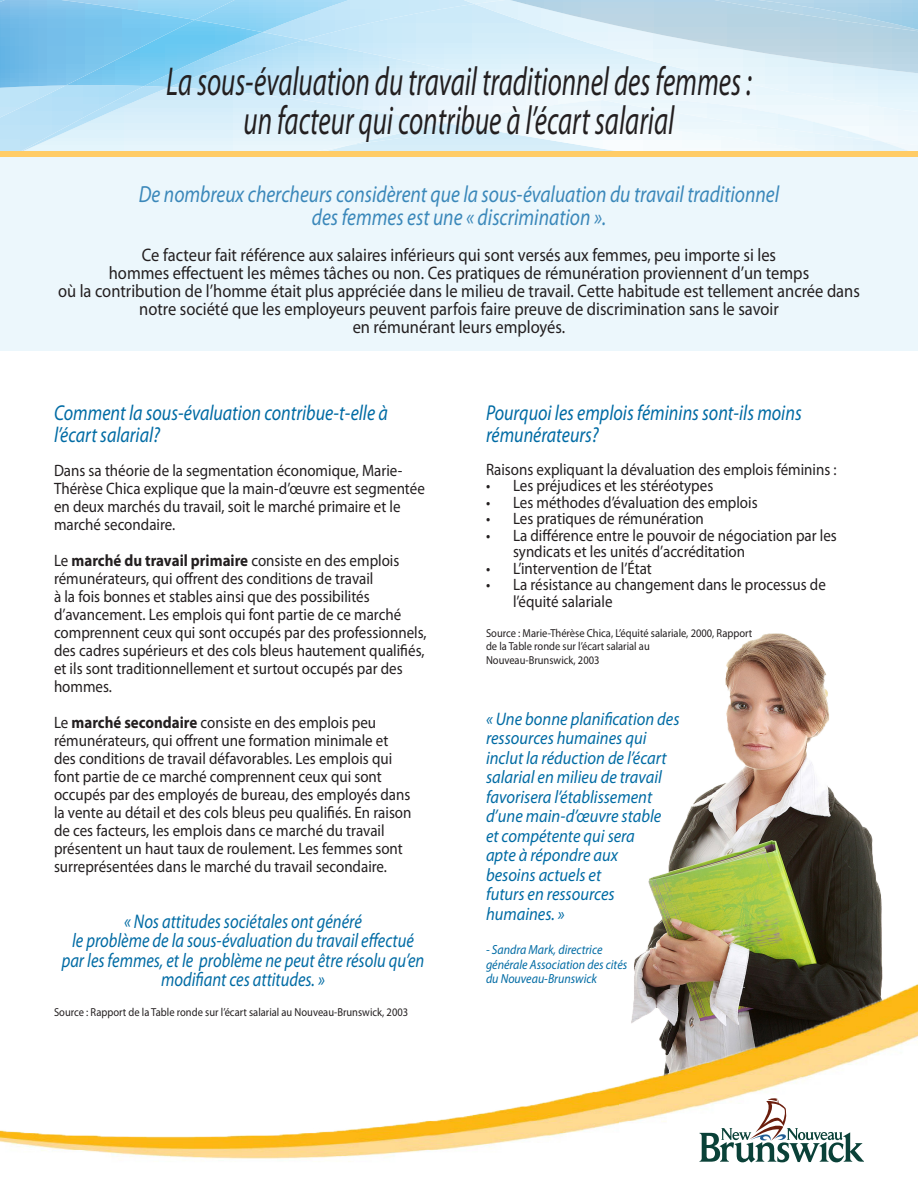
<style>
.page{position:relative;width:918px;height:1188px;background:#fff}
.page>*{position:absolute;margin:0;border:0;box-sizing:border-box;transform-origin:0 0}
.t1{font:italic 40.5px "Myriad Pro";color:#231f20;scale:.67 1}
.Paragraph_Style_1{font:italic 23.4px "Myriad Pro";color:#3b88ba;scale:.83 1}
.Paragraph_Style_1-2{font:italic 21.6px/21.6px "Myriad Pro";color:#006ba4;scale:.83 1}
.Paragraph_Style_1-3{font:italic 19.8px/19.5px "Myriad Pro";color:#006ba4;text-align:center;scale:.83 1}
.Paragraph_Style_1-4{font:18.15px/18px "Myriad Pro";color:#231f20;text-align:center;scale:.91 1}
.t2{font:italic 18.15px/19.5px "Myriad Pro";color:#006ba4;scale:.91 1}
.t3{font:16.5px/18px "Myriad Pro";color:#231f20;scale:.91 1}
.t4{font:italic 13.2px/14.4px "Myriad Pro";color:#006ba4;scale:.91 1}
.t5{font:11.55px/13.5px "Myriad Pro";color:#231f20;scale:.91 1}
.s1{font-weight:700}
</style>
<div class="page">
<svg style="left:0;top:0;width:918px;height:151px;background:#c7e5f5"></svg>
<div style="left:0;top:151px;width:918px;height:200px;background:#ecf7fc"></div>
<img style="left:634px;top:633px;width:249px;height:336px">
<img style="left:0;top:969px;width:918px;height:193px">
<svg style="left:699px;top:1098px;width:165px;height:65px"></svg>
<div style="left:0;top:151px;width:918px;height:6px;background:#fc6"></div>
<p class="t1" style="left:166px;top:57px;width:876px">La sous-évaluation du travail traditionnel des femmes :</p>
<p class="t1" style="left:244px;top:96px;width:644px">un facteur qui contribue à l’écart salarial</p>
<p class="Paragraph_Style_1" style="left:139px;top:180px;width:773px">De nombreux chercheurs considèrent que la sous-évaluation du travail traditionnel</p>
<p class="Paragraph_Style_1" style="left:312px;top:202px;width:356px">des femmes est une « discrimination ».</p>
<p class="Paragraph_Style_1-4" style="left:142px;top:245px;width:699px">Ce facteur fait référence aux salaires inférieurs qui sont versés aux femmes, peu importe si les</p>
<p class="Paragraph_Style_1-4" style="left:109px;top:263px;width:771px">hommes effectuent les mêmes tâches ou non. Ces pratiques de rémunération proviennent d’un temps</p>
<p class="Paragraph_Style_1-4" style="left:58px;top:281px;width:883px">où la contribution de l’homme était plus appréciée dans le milieu de travail. Cette habitude est tellement ancrée dans notre société que les employeurs peuvent parfois faire preuve de discrimination sans le savoir</p>
<p class="Paragraph_Style_1-4" style="left:353px;top:317px;width:235px">en rémunérant leurs employés.</p>
<p class="Paragraph_Style_1-2" style="left:54px;top:402px;width:404px">Comment la sous-évaluation contribue-t-elle à l’écart salarial?</p>
<p class="t3" style="left:54px;top:461px;width:384px">Dans sa théorie de la segmentation économique, Marie-</p>
<p class="t3" style="left:54px;top:479px;width:409px">Thérèse Chica explique que la main-d’œuvre est segmentée en deux marchés du travail, soit le marché primaire et le marché secondaire.</p>
<p class="t3" style="left:54px;top:551px;width:381px">Le <span class="s1">marché du travail primaire</span> consiste en des emplois rémunérateurs, qui offrent des conditions de travail</p>
<p class="t3" style="left:54px;top:587px;width:348px">à la fois bonnes et stables ainsi que des possibilités</p>
<p class="t3" style="left:54px;top:605px;width:383px">d’avancement. Les emplois qui font partie de ce marché</p>
<p class="t3" style="left:54px;top:623px;width:411px">comprennent ceux qui sont occupés par des professionnels, des cadres supérieurs et des cols bleus hautement qualifiés, et ils sont traditionnellement et surtout occupés par des hommes.</p>
<p class="t3" style="left:54px;top:713px;width:394px">Le <span class="s1">marché secondaire</span> consiste en des emplois peu rémunérateurs, qui offrent une formation minimale et des conditions de travail défavorables. Les emplois qui font partie de ce marché comprennent ceux qui sont occupés par des employés de bureau, des employés dans la vente au détail et des cols bleus peu qualifiés. En raison de ces facteurs, les emplois dans ce marché du travail présentent un haut taux de roulement. Les femmes sont surreprésentées dans le marché du travail secondaire.</p>
<p class="Paragraph_Style_1-3" style="left:62px;top:911px;width:438px">« Nos attitudes sociétales ont généré<br>le problème de la sous-évaluation du travail effectué par les femmes, et le problème ne peut être résolu qu’en modifiant ces attitudes. »</p>
<p class="t5" style="left:54px;top:1005px;width:391px">Source : Rapport de la Table ronde sur l’écart salarial au Nouveau-Brunswick, 2003</p>
<p class="Paragraph_Style_1-2" style="left:486px;top:402px;width:382px">Pourquoi les emplois féminins sont-ils moins</p>
<p class="Paragraph_Style_1-2" style="left:486px;top:423px;width:137px">rémunérateurs?</p>
<p class="t3" style="left:486px;top:460px;width:387px">Raisons expliquant la dévaluation des emplois féminins :</p>
<p class="t3" style="left:486px;top:476px;width:251px">• Les préjudices et les stéréotypes</p>
<p class="t3" style="left:486px;top:493px;width:300px">• Les méthodes d’évaluation des emplois</p>
<p class="t3" style="left:486px;top:509px;width:241px">• Les pratiques de rémunération</p>
<p class="t3" style="left:513px;top:527px;width:357px;line-height:16.5px;text-indent:-27px">• La différence entre le pouvoir de négociation par les syndicats et les unités d’accréditation</p>
<p class="t3" style="left:486px;top:559px;width:184px">• L’intervention de l’État</p>
<p class="t3" style="left:513px;top:576px;width:345px;line-height:16.5px;text-indent:-27px">• La résistance au changement dans le processus de l’équité salariale</p>
<p class="t5" style="left:486px;top:626px;width:294px">Source : Marie-Thérèse Chica, L’équité salariale, 2000, Rapport de la Table ronde sur l’écart salarial au<br>Nouveau-Brunswick, 2003</p>
<p class="t2" style="left:486px;top:709px;width:214px">« Une bonne planification des ressources humaines qui inclut la réduction de l’écart salarial en milieu de travail favorisera l’établissement d’une main-d’œuvre stable<br>et compétente qui sera<br>apte à répondre aux<br>besoins actuels et<br>futurs en ressources humaines. »</p>
<p class="t4" style="left:486px;top:943px;width:129px">- Sandra Mark, directrice</p>
<p class="t4" style="left:486px;top:957px;width:157px">générale Association des cités du Nouveau-Brunswick</p>
</div>
